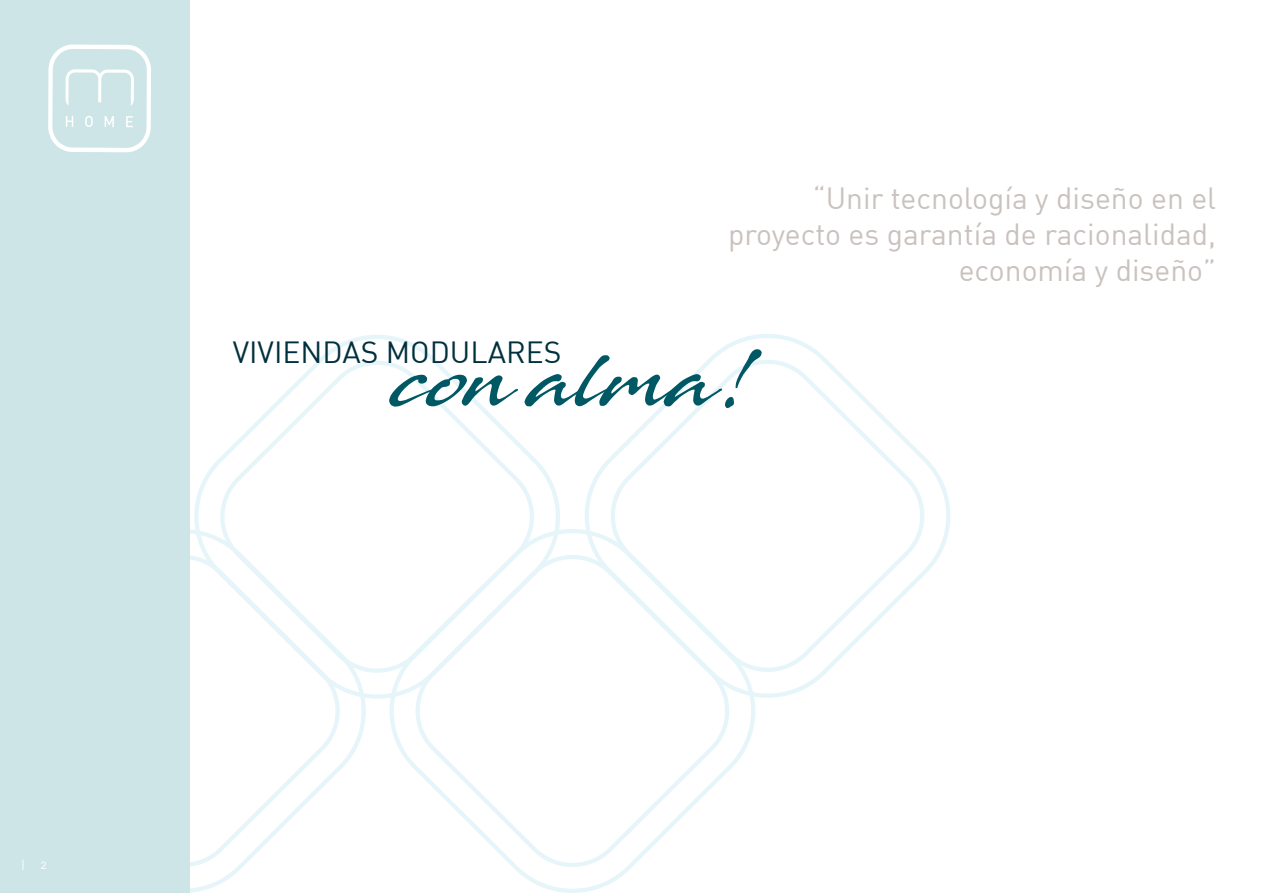
<style>
.page{position:relative;width:1263px;height:893px;background:#fff}
.page>*{position:absolute;margin:0;border:0;box-sizing:border-box;transform-origin:0 0}
.t1{font:72px "Stingray";color:#005864}
.t2{font:30px/36px "DIN Regular Alternate";color:#c9c2bf;text-align:right}
.t3{font:30px "DIN Regular Alternate";color:#00303d}
.t4{font:12px "DIN Regular Alternate";color:#fff}
</style>
<div class="page">
<svg style="left:190px;top:334px;width:760px;height:559px"></svg>
<div style="left:0;top:0;width:190px;height:893px;background:#cee5e8"></div>
<svg style="left:48px;top:45px;width:103px;height:107px"></svg>
<p class="t4" style="left:21px;top:857px;width:5px">|</p>
<p class="t4" style="left:41px;top:857px;width:8px">2</p>
<p class="t2" style="left:728px;top:180px;width:490px">“Unir tecnología y diseño en el proyecto es garantía de racionalidad, economía y diseño”</p>
<p class="t3" style="left:233px;top:334px;width:330px">VIVIENDAS MODULARES</p>
<h1 class="t1" style="left:397px;top:333px;width:368px">con alma!</h1>
</div>
